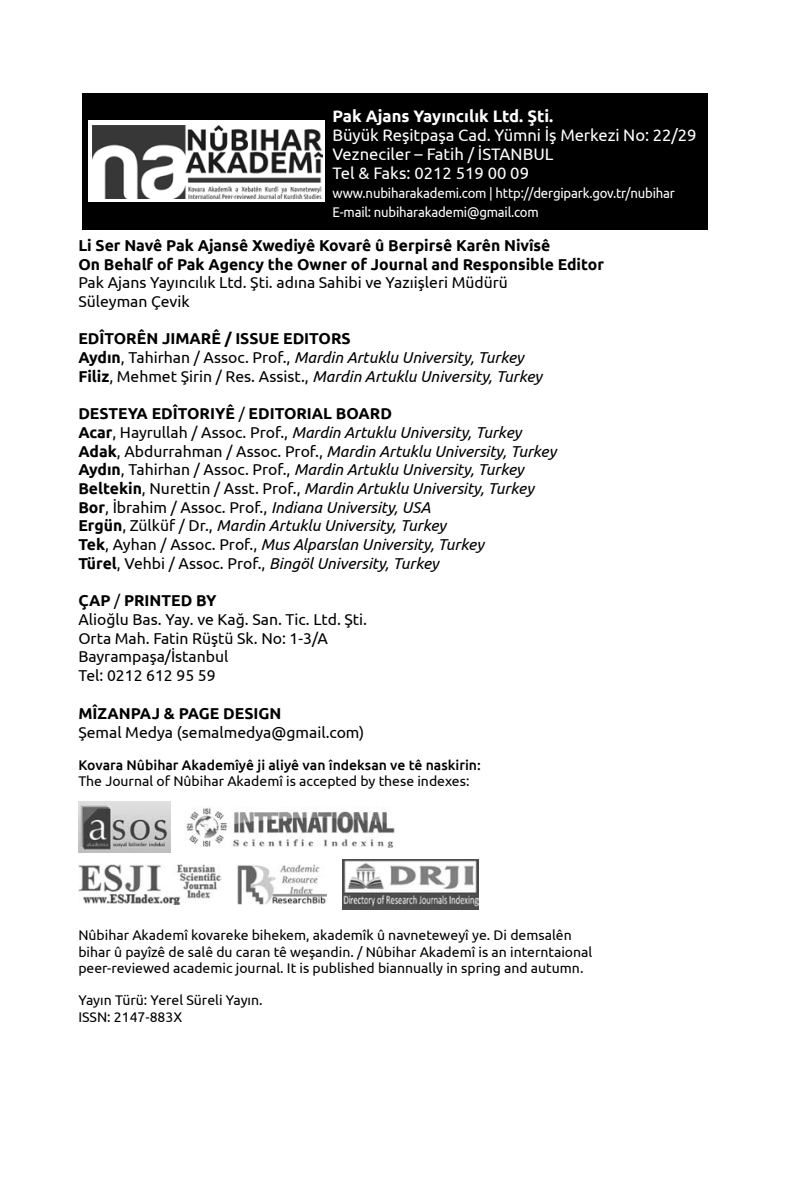
<style>
.page{position:relative;width:794px;height:1191px;background:#fff}
.page>*{position:absolute;margin:0;border:0;box-sizing:border-box;transform-origin:0 0}
.t1{font:16.62px/18.9px "Ubuntu";letter-spacing:-.005em;color:#fff}
.t2{font:700 16.62px "Ubuntu";color:#fff}
.t3{font:italic 15.75px/18.7px "Ubuntu";color:#000}
.t4{font:15.75px/18.7px "Ubuntu";color:#000}
.t5{font:700 15.75px/18.7px "Ubuntu";color:#000}
.t6{font:14px/16.3px "Ubuntu";color:#000}
.t7{font:14px/18.9px "Ubuntu";letter-spacing:-.015em;color:#fff;scale:.94 1}
.t8{font:500 14px "Ubuntu";color:#000}
.s1{font-weight:700;font-style:normal}
.s2{font-style:normal}
.s3{font-weight:700}
</style>
<div class="page">
<img style="left:78px;top:802px;width:92px;height:50px">
<img style="left:186px;top:808px;width:211px;height:39px">
<img style="left:78px;top:864px;width:143px;height:41px">
<img style="left:237px;top:864px;width:89px;height:41px">
<img style="left:343px;top:859px;width:135px;height:50px">
<div style="left:82px;top:93px;width:625px;height:136px;background:#000"></div>
<div style="left:88px;top:120px;width:237px;height:82px;background:#fff"></div>
<img style="left:92px;top:125px;width:230px;height:73px">
<p class="t2" style="left:332px;top:106px;width:222px">Pak Ajans Yayıncılık Ltd. Şti.</p>
<p class="t1" style="left:332px;top:125px;width:365px">Büyük Reşitpaşa Cad. Yümni İş Merkezi No: 22/29<br>Vezneciler – Fatih / İSTANBUL<br>Tel &amp; Faks: 0212 519 00 09</p>
<p class="t7" style="left:332px;top:183px;width:366px">www.nubiharakademi.com | http://dergipark.gov.tr/nubihar<br>E-mail: nubiharakademi@gmail.com</p>
<p class="t5" style="left:78px;top:236px;width:527px">Li Ser Navê Pak Ajansê Xwediyê Kovarê û Berpirsê Karên Nivîsê<br>On Behalf of Pak Agency the Owner of Journal and Responsible Editor</p>
<p class="t4" style="left:78px;top:273px;width:431px">Pak Ajans Yayıncılık Ltd. Şti. adına Sahibi ve Yazıişleri Müdürü<br>Süleyman Çevik</p>
<p class="t3" style="left:78px;top:329px;width:465px"><span class="s1">EDÎTORÊN JIMARÊ / ISSUE EDITORS<br>Aydın</span><span class="s2">, Tahirhan / Assoc. Prof.,</span> Mardin Artuklu University, Turkey<br><span class="s1">Filiz</span><span class="s2">, Mehmet Şirin / Res. Assist.,</span> Mardin Artuklu University, Turkey</p>
<p class="t3" style="left:78px;top:404px;width:479px"><span class="s1">DESTEYA EDÎTORIYÊ</span> <span class="s2">/</span> <span class="s1">EDITORIAL BOARD<br>Acar</span><span class="s2">, Hayrullah / Assoc. Prof.,</span> Mardin Artuklu University, Turkey <span class="s1">Adak</span><span class="s2">, Abdurrahman / Assoc. Prof.,</span> Mardin Artuklu University, Turkey <span class="s1">Aydın</span><span class="s2">, Tahirhan / Assoc. Prof.,</span> Mardin Artuklu University, Turkey <span class="s1">Beltekin</span><span class="s2">, Nurettin / Asst. Prof.,</span> Mardin Artuklu University, Turkey <span class="s1">Bor</span><span class="s2">, İbrahim / Assoc. Prof.,</span> Indiana University, USA<br><span class="s1">Ergün</span><span class="s2">, Zülküf / Dr.,</span> Mardin Artuklu University, Turkey<br><span class="s1">Tek</span><span class="s2">, Ayhan / Assoc. Prof.,</span> Mus Alparslan University, Turkey<br><span class="s1">Türel</span><span class="s2">, Vehbi / Assoc. Prof.,</span> Bingöl University, Turkey</p>
<p class="t4" style="left:78px;top:591px;width:290px"><span class="s3">ÇAP</span> / <span class="s3">PRINTED BY<br></span>Alioğlu Bas. Yay. ve Kağ. San. Tic. Ltd. Şti.<br>Orta Mah. Fatin Rüştü Sk. No: 1-3/A<br>Bayrampaşa/İstanbul<br>Tel: 0212 612 95 59</p>
<p class="t5" style="left:78px;top:703px;width:205px">MÎZANPAJ &amp; PAGE DESIGN</p>
<p class="t4" style="left:78px;top:722px;width:287px">Şemal Medya (semalmedya@gmail.com)</p>
<p class="t8" style="left:78px;top:756px;width:404px">Kovara Nûbihar Akademîyê ji aliyê van îndeksan ve tê naskirin:</p>
<p class="t6" style="left:78px;top:773px;width:392px">The Journal of Nûbihar Akademî is accepted by these indexes:</p>
<p class="t6" style="left:78px;top:926px;width:515px">Nûbihar Akademî kovareke bihekem, akademîk û navneteweyî ye. Di demsalên bihar û payîzê de salê du caran tê weşandin. / Nûbihar Akademî is an interntaional peer-reviewed academic journal. It is published biannually in spring and autumn.</p>
<p class="t6" style="left:78px;top:991px;width:186px">Yayın Türü: Yerel Süreli Yayın.<br>ISSN: 2147-883X</p>
</div>
